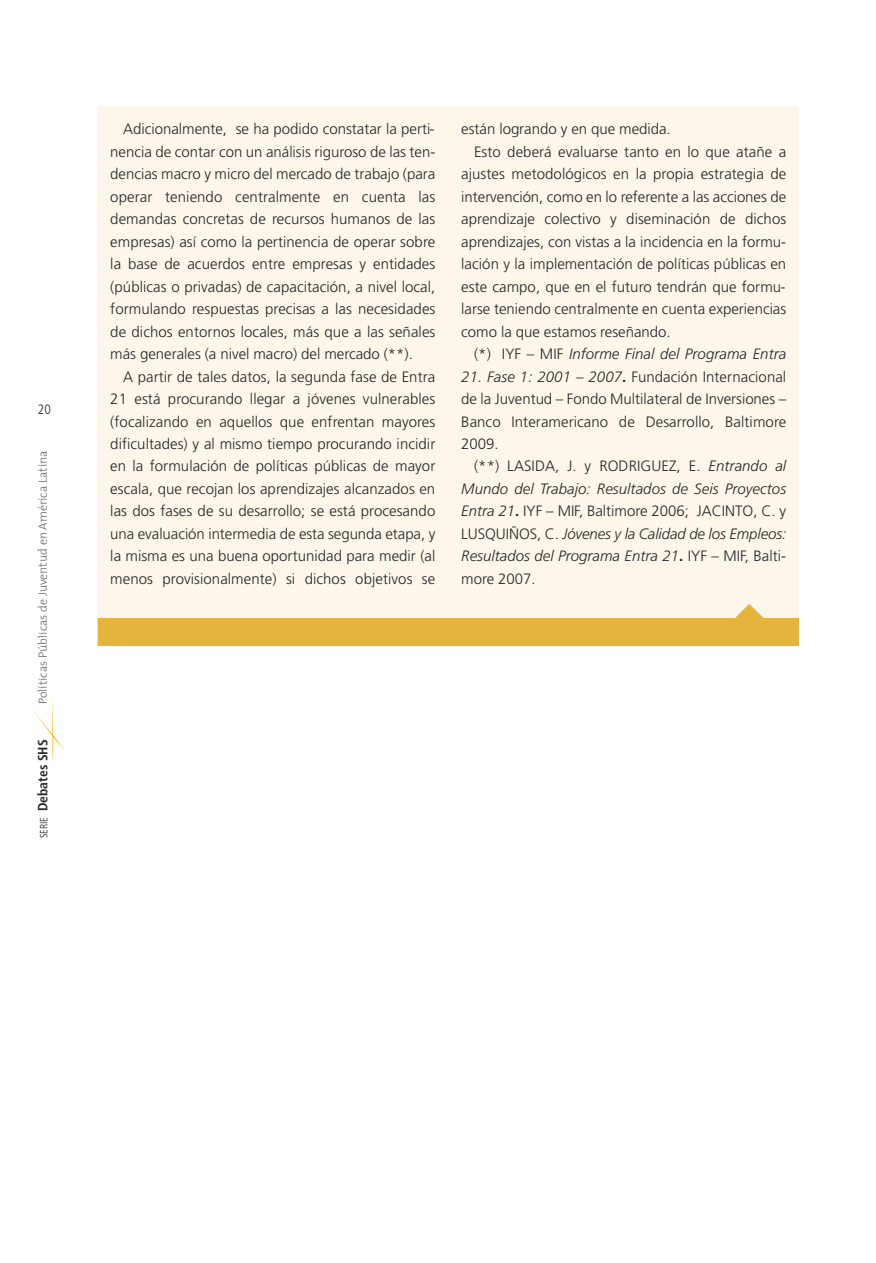
<style>
.page{position:relative;width:876px;height:1263px;background:#fff}
.page>*{position:absolute;margin:0;border:0;box-sizing:border-box;transform-origin:0 0}
.t1{font:300 15px/22.5px "Frutiger";letter-spacing:.005em;color:#272527;text-align:justify}
.t2{font:italic 300 15px/22.5px "Frutiger";letter-spacing:.005em;color:#272527;text-align:justify}
.t3{font:700 condensed 13.5px "Frutiger";color:#272527}
.t4{font:300 condensed 13.5px "Frutiger";color:#272527}
.t5{font:300 12px "The Mix";color:#686768}
.s1{font-weight:300;font-size:10.5px}
.s2{font-style:normal}
.s3{font-style:italic}
.s4{font-weight:700}
.s5{font-weight:700;font-style:normal}
</style>
<div class="page">
<div style="left:98px;top:106px;width:701px;height:514px;background:#fcf7ea"></div>
<svg style="left:31px;top:696px;width:35px;height:63px"></svg>
<svg style="left:98px;top:604px;width:701px;height:42px"></svg>
<p class="t4" style="left:38px;top:404px;width:14px">20</p>
<p class="t5" style="left:36px;top:704px;width:255px;rotate:-90deg">Políticas Públicas de Juventud en América Latina</p>
<p class="t3" style="left:37px;top:838px;width:100px;rotate:-90deg"><span class="s1">SERIE</span> Debates SHS</p>
<p class="t1" style="left:110px;top:119px;width:327px;text-indent:13px">Adicionalmente, se ha podido constatar la perti&shy;nencia de contar con un análisis riguroso de las ten&shy;dencias macro y micro del mercado de trabajo (para operar teniendo centralmente en cuenta las demandas concretas de recursos humanos de las empresas) así como la pertinencia de operar sobre la base de acuerdos entre empresas y entidades (públicas o privadas) de capacitación, a nivel local, formulando respuestas precisas a las necesidades de dichos entornos locales, más que a las señales más generales (a nivel macro) del mercado (**).</p>
<p class="t1" style="left:110px;top:366px;width:327px;text-indent:13px">A partir de tales datos, la segunda fase de Entra 21 está procurando llegar a jóvenes vulnerables (focalizando en aquellos que enfrentan mayores dificultades) y al mismo tiempo procurando incidir en la formulación de políticas públicas de mayor escala, que recojan los aprendizajes alcanzados en las dos fases de su desarrollo; se está procesando una evaluación intermedia de esta segunda etapa, y la misma es una buena oportunidad para medir (al menos provisionalmente) si dichos objetivos se</p>
<p class="t1" style="left:461px;top:119px;width:211px">están logrando y en que medida.</p>
<p class="t1" style="left:474px;top:141px;width:314px">Esto deberá evaluarse tanto en lo que atañe a</p>
<p class="t1" style="left:461px;top:164px;width:327px">ajustes metodológicos en la propia estrategia de</p>
<p class="t1" style="left:461px;top:186px;width:326px">intervención, como en lo referente a las acciones de</p>
<p class="t1" style="left:461px;top:209px;width:326px">aprendizaje colectivo y diseminación de dichos</p>
<p class="t1" style="left:461px;top:231px;width:326px">aprendizajes, con vistas a la incidencia en la formu-</p>
<p class="t1" style="left:461px;top:254px;width:326px">lación y la implementación de políticas públicas en</p>
<p class="t1" style="left:461px;top:276px;width:326px">este campo, que en el futuro tendrán que formu-</p>
<p class="t1" style="left:461px;top:299px;width:326px">larse teniendo centralmente en cuenta experiencias</p>
<p class="t1" style="left:461px;top:321px;width:211px">como la que estamos reseñando.</p>
<p class="t2" style="left:474px;top:344px;width:314px"><span class="s2">(*) IYF – MIF</span> Informe Final del Programa Entra</p>
<p class="t1" style="left:461px;top:366px;width:326px"><span class="s3">21. Fase 1: 2001 – 2007</span><span class="s4">.</span> Fundación Internacional de la Juventud – Fondo Multilateral de Inversiones – Banco Interamericano de Desarrollo, Baltimore 2009.</p>
<p class="t2" style="left:461px;top:456px;width:327px;text-indent:13px"><span class="s2">(**) LASIDA, J. y RODRIGUEZ, E.</span> Entrando al Mundo del Trabajo: Resultados de Seis Proyectos Entra 21<span class="s5">.</span> <span class="s2">IYF – MIF, Baltimore 2006; JACINTO, C. y LUSQUIÑOS, C.</span> Jóvenes y la Calidad de los Empleos:<br>Resultados del Programa Entra 21<span class="s5">.</span> <span class="s2">IYF – MIF, Balti&shy;more 2007.</span></p>
</div>
